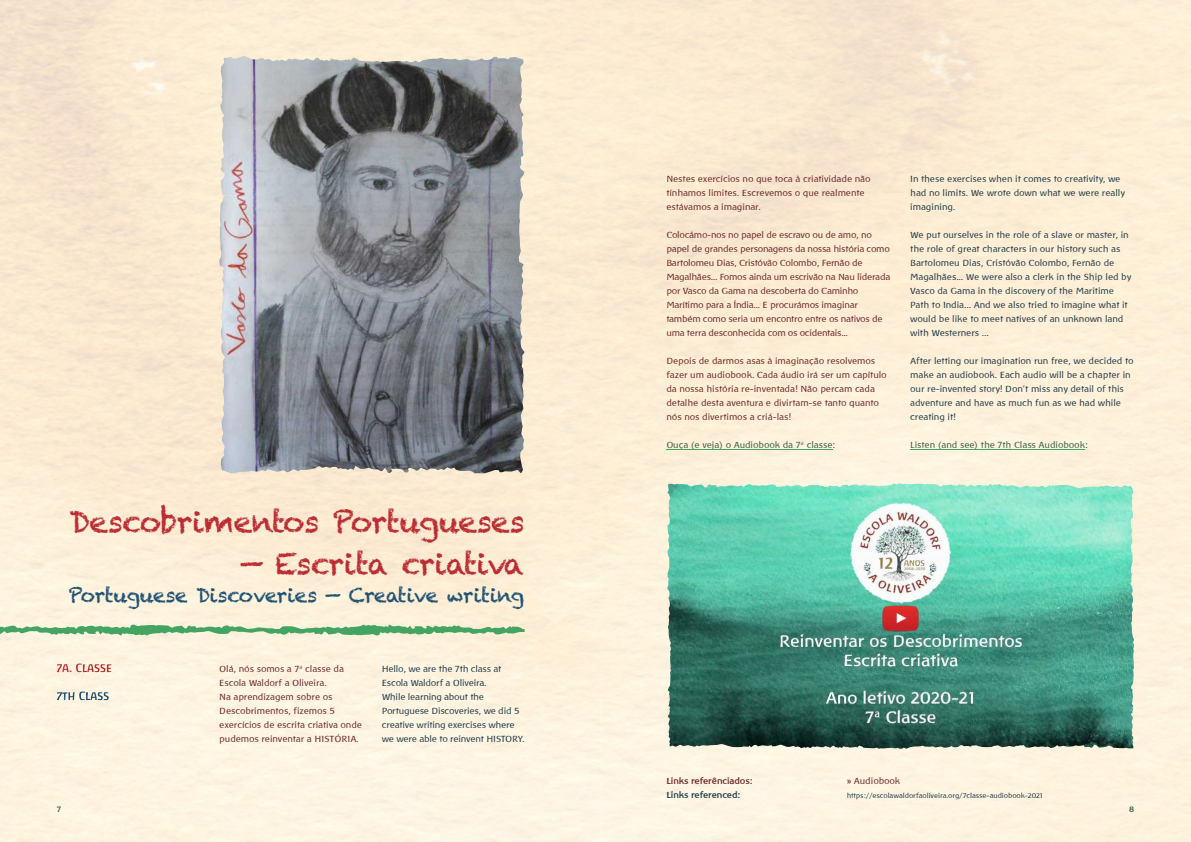
<style>
.page{position:relative;width:1191px;height:842px;background:#fff}
.page>*{position:absolute;margin:0;border:0;box-sizing:border-box;transform-origin:0 0}
.t1{font:30px "Chalkduster";letter-spacing:-.03em;color:#bc2d33}
.t2{font:20px "Chalkduster";letter-spacing:-.025em;color:#1f5172}
.t3{font:9px/14px "Baar Philos";color:#213b49}
.t4{font:9px/14px "Baar Philos";color:#6b292b}
.t5{font:9px/14px "Baar Philos";letter-spacing:-.02em;color:#6b292b}
.t6{font:9px "Baar Philos";color:#345f43}
.t7{font:700 9px "Baar Philos";color:#6b292b}
.t8{font:700 9px "Baar Philos";color:#213b49}
.t9{font:700 8px "Baar Philos";color:#345f43}
.t10{font:7px "Baar Philos";color:#213b49}
.s1{color:#6b292b}
.s2{color:#213b49}
.s3{font-weight:700}
</style>
<div class="page">
<img style="left:0;top:0;width:1191px;height:842px">
<svg style="left:57px;top:663px;width:54px;height:9px"></svg>
<svg style="left:57px;top:691px;width:52px;height:9px"></svg>
<img style="left:219px;top:56px;width:305px;height:417px">
<svg style="left:0;top:624px;width:524px;height:12px"></svg>
<hr style="left:666px;top:449px;width:166px;height:1px;background:#44a562">
<hr style="left:910px;top:449px;width:175px;height:1px;background:#44a562">
<img style="left:668px;top:483px;width:466px;height:265px">
<img style="left:881px;top:599px;width:38px;height:38px">
<h1 class="t1" style="left:70px;top:503px;width:456px">Descobrimentos Portugueses</h1>
<h1 class="t1" style="left:241px;top:545px;width:285px">— Escrita criativa</h1>
<h2 class="t2" style="left:68px;top:582px;width:457px">Portuguese Discoveries — Creative writing</h2>
<p class="t4" style="left:219px;top:662px;width:144px">Olá, nós somos a 7ª classe da<br>Escola Waldorf a Oliveira.<br>Na aprendizagem sobre os<br>Descobrimentos, fizemos 5 exercícios de escrita criativa onde pudemos reinventar a HISTÓRIA.</p>
<p class="t3" style="left:382px;top:662px;width:144px">Hello, we are the 7th class at<br>Escola Waldorf a Oliveira.<br>While learning about the<br>Portuguese Discoveries, we did 5 creative writing exercises where we were able to reinvent HISTORY.</p>
<p class="t4" style="left:666px;top:172px;width:206px">Nestes exercícios no que toca à criatividade não tínhamos limites. Escrevemos o que realmente estávamos a imaginar.</p>
<p class="t5" style="left:666px;top:228px;width:225px">Colocámo-nos no papel de escravo ou de amo, no papel de grandes personagens da nossa história como Bartolomeu Dias, Cristóvão Colombo, Fernão de Magalhães... Fomos ainda um escrivão na Nau liderada por Vasco da Gama na descoberta do Caminho Marítimo para a Índia... E procurámos imaginar também como seria um encontro entre os nativos de uma terra desconhecida com os ocidentais...</p>
<p class="t4" style="left:666px;top:354px;width:222px">Depois de darmos asas à imaginação resolvemos fazer um audiobook. Cada áudio irá ser um capítulo da nossa história re-inventada! Não percam cada detalhe desta aventura e divirtam-se tanto quanto nós nos divertimos a criá-las!</p>
<p class="t6" style="left:666px;top:440px;width:170px">Ouça (e veja) o Audiobook da 7ª classe<span class="s1">:</span></p>
<p class="t6" style="left:910px;top:440px;width:179px">Listen (and see) the 7th Class Audiobook<span class="s2">:</span></p>
<p class="t3" style="left:910px;top:172px;width:216px">In these exercises when it comes to creativity, we had no limits. We wrote down what we were really imagining.</p>
<p class="t3" style="left:910px;top:228px;width:222px">We put ourselves in the role of a slave or master, in the role of great characters in our history such as Bartolomeu Dias, Cristóvão Colombo, Fernão de Magalhães... We were also a clerk in the Ship led by Vasco da Gama in the discovery of the Maritime Path to India... And we also tried to imagine what it would be like to meet natives of an unknown land with Westerners ...</p>
<p class="t3" style="left:910px;top:354px;width:225px">After letting our imagination run free, we decided to make an audiobook. Each audio will be a chapter in our re-invented story! Don't miss any detail of this adventure and have as much fun as we had while creating it!</p>
<p class="t7" style="left:666px;top:776px;width:87px">Links referênciados:</p>
<p class="t8" style="left:666px;top:790px;width:75px">Links referenced:</p>
<p class="t4" style="left:846px;top:774px;width:55px"><span class="s3">»</span> Audiobook</p>
<p class="t10" style="left:846px;top:792px;width:198px">https://escolawaldorfaoliveira.org/7classe-audiobook-2021</p>
<p class="t9" style="left:57px;top:805px;width:6px">7</p>
<p class="t9" style="left:1129px;top:805px;width:6px">8</p>
</div>
